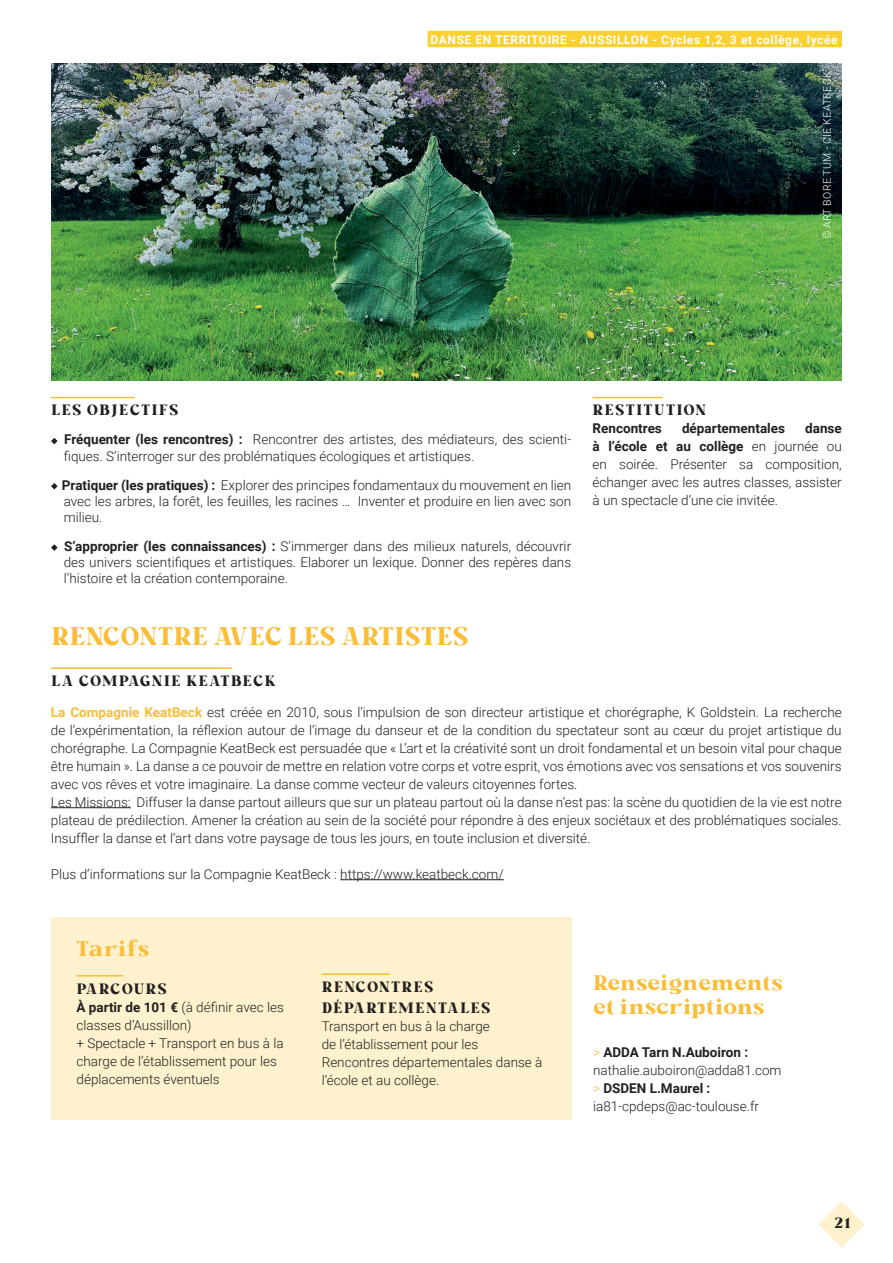
<style>
.page{position:relative;width:893px;height:1263px;background:#fff}
.page>*{position:absolute;margin:0;border:0;box-sizing:border-box;transform-origin:0 0}
.t1{font:700 25.5px "Milkand Balls";letter-spacing:-.005em;color:#f9bd36}
.t2{font:700 21px/24px "Milkand Balls";letter-spacing:-.005em;color:#f9bd36}
.t3{font:700 15px/21px "Milkand Balls";letter-spacing:.075em;color:#231f20}
.t4{font:300 13.5px/18px "Roboto";color:#231f20}
.t5{font:700 13.5px "Roboto";color:#231f20}
.t6{font:700 12px "Roboto";letter-spacing:.05em;color:#fff}
.t7{font:300 10.5px "Roboto";letter-spacing:.035em;color:#fff}
.s1{font-weight:700}
.s2{font-weight:700;color:#f9bd36}
.s3{color:#f9bd36}
</style>
<div class="page">
<svg style="left:819px;top:1201px;width:46px;height:46px"></svg>
<div style="left:428px;top:31px;width:414px;height:16px;background:#fad133"></div>
<img style="left:51px;top:64px;width:791px;height:317px">
<hr style="left:51px;top:397px;width:84px;height:1px;background:#f9bd36">
<svg style="left:51px;top:438px;width:7px;height:6px"></svg>
<svg style="left:51px;top:483px;width:7px;height:6px"></svg>
<svg style="left:51px;top:544px;width:7px;height:7px"></svg>
<hr style="left:593px;top:397px;width:70px;height:1px;background:#f9bd36">
<hr style="left:51px;top:667px;width:181px;height:2px;background:#f9bd36">
<div style="left:51px;top:917px;width:520px;height:203px;background:#fdf2cd"></div>
<hr style="left:77px;top:975px;width:46px;height:1px;background:#f9bd36">
<hr style="left:51px;top:807px;width:80px;height:1px;background:#231f20">
<hr style="left:340px;top:879px;width:164px;height:1px;background:#231f20">
<hr style="left:322px;top:973px;width:68px;height:2px;background:#f9bd36">
<p class="t6" style="left:431px;top:31px;width:409px">DANSE EN TERRITOIRE - AUSSILLON - Cycles 1,2, 3 et collège, lycée</p>
<p class="t7" style="left:820px;top:239px;width:169px;rotate:-90deg">© ART BORE TUM - CIE KEATBECK</p>
<p class="t3" style="left:51px;top:399px;width:129px">LES OBJECTIFS</p>
<p class="t4" style="left:64px;top:431px;width:509px;line-height:16.2px"><span class="s1">Fréquenter (les rencontres) :</span> Rencontrer des artistes, des médiateurs, des scienti&shy;fiques. S’interroger sur des problématiques écologiques et artistiques.</p>
<p class="t4" style="left:62px;top:476px;width:511px;line-height:16.2px;text-align:justify"><span class="s1">Pratiquer (les pratiques) :</span> Explorer des principes fondamentaux du mouvement en lien avec les arbres, la forêt, les feuilles, les racines … Inventer et produire en lien avec son milieu.</p>
<p class="t4" style="left:64px;top:537px;width:509px;line-height:16.2px;text-align:justify"><span class="s1">S’approprier (les connaissances) :</span> S’immerger dans des milieux naturels, découvrir des univers scientifiques et artistiques. Elaborer un lexique. Donner des repères dans l’histoire et la création contemporaine.</p>
<h1 class="t1" style="left:51px;top:615px;width:419px">RENCONTRE AVEC LES ARTISTES</h1>
<p class="t3" style="left:51px;top:669px;width:226px">LA COMPAGNIE KEATBECK</p>
<p class="t3" style="left:593px;top:399px;width:115px">RESTITUTION</p>
<p class="t5" style="left:593px;top:419px;width:71px">Rencontres</p>
<p class="t5" style="left:682px;top:419px;width:105px">départementales</p>
<p class="t4" style="left:593px;top:419px;width:251px;text-align:justify;text-indent:213px"><span class="s1">danse à l’école et au collège</span> en journée ou en soirée. Présenter sa composition, échanger avec les autres classes, assister à un spectacle d’une cie invitée.</p>
<p class="t4" style="left:51px;top:702px;width:792px"><span class="s2">La Compagnie KeatBeck</span> est créée en 2010, sous l’impulsion de son directeur artistique et chorégraphe, K Goldstein. La recherche de l’expérimentation, la réflexion autour de l’image du danseur et de la condition du spectateur sont au cœur du projet artistique du chorégraphe. La Compagnie KeatBeck est persuadée que « L’art et la créativité sont un droit fondamental et un besoin vital pour chaque être humain ». La danse a ce pouvoir de mettre en relation votre corps et votre esprit, vos émotions avec vos sensations et vos souvenirs avec vos rêves et votre imaginaire. La danse comme vecteur de valeurs citoyennes fortes.<br>Les Missions: Diffuser la danse partout ailleurs que sur un plateau partout où la danse n’est pas: la scène du quotidien de la vie est notre plateau de prédilection. Amener la création au sein de la société pour répondre à des enjeux sociétaux et des problématiques sociales.<br>Insuffler la danse et l’art dans votre paysage de tous les jours, en toute inclusion et diversité.</p>
<p class="t4" style="left:51px;top:864px;width:454px">Plus d’informations sur la Compagnie KeatBeck : https://www.keatbeck.com/</p>
<h2 class="t2" style="left:77px;top:935px;width:75px">Tarifs</h2>
<p class="t3" style="left:77px;top:977px;width:92px">PARCOURS</p>
<p class="t4" style="left:77px;top:997px;width:209px"><span class="s1">À partir de 101 €</span> (à définir avec les classes d’Aussillon)<br>+ Spectacle + Transport en bus à la charge de l’établissement pour les déplacements éventuels</p>
<p class="t3" style="left:322px;top:975px;width:170px">RENCONTRES<br>DÉPARTEMENTALES</p>
<p class="t4" style="left:322px;top:1017px;width:222px">Transport en bus à la charge<br>de l’établissement pour les<br>Rencontres départementales danse à l’école et au collège.</p>
<h2 class="t2" style="left:593px;top:969px;width:191px">Renseignements et inscriptions</h2>
<p class="t4" style="left:593px;top:1043px;width:190px"><span class="s3">&gt;</span> <span class="s1">ADDA Tarn N.Auboiron : </span>nathalie.auboiron@adda81.com <span class="s3">&gt;</span> <span class="s1">DSDEN L.Maurel : </span>ia81-cpdeps@ac-toulouse.fr</p>
<p class="t3" style="left:834px;top:1211px;width:18px">21</p>
</div>
